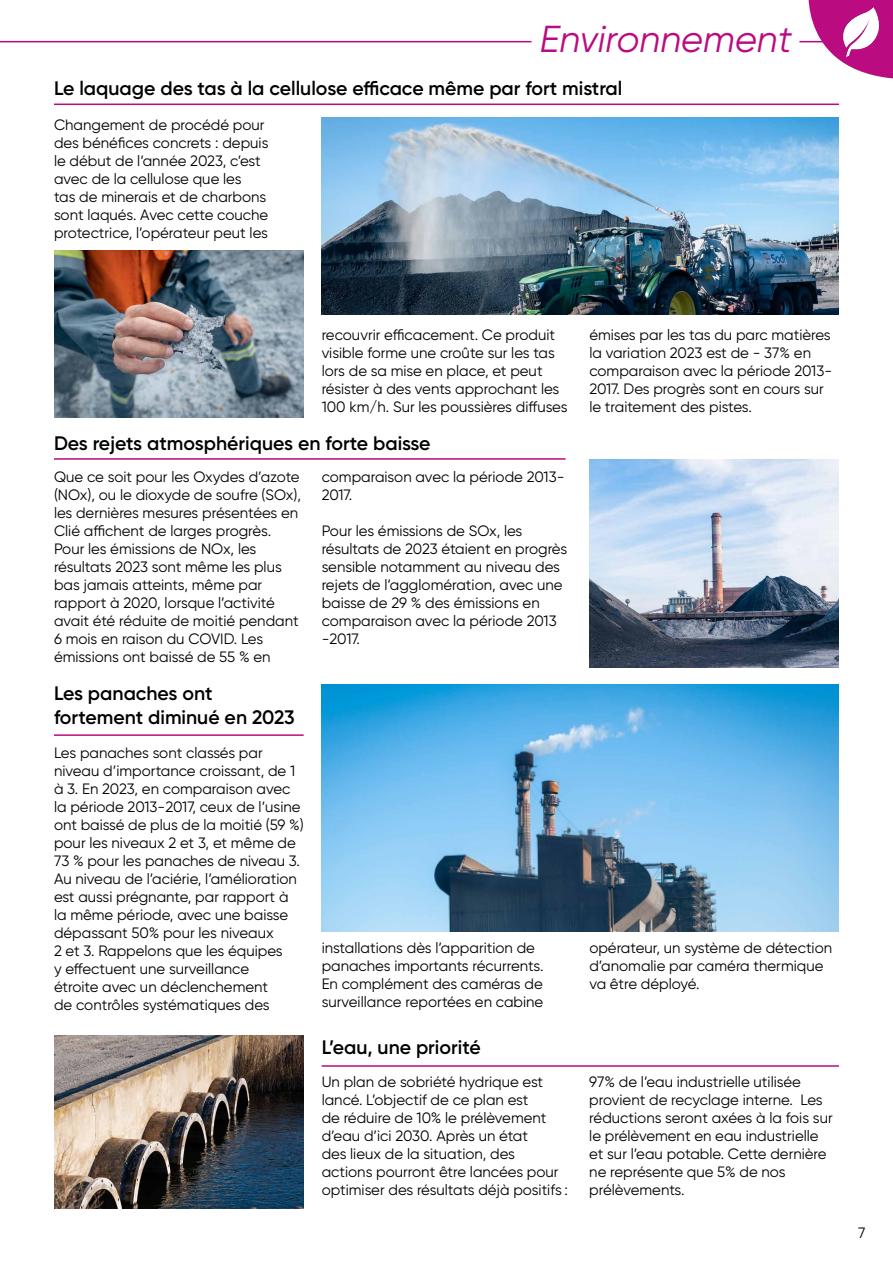
<style>
.page{position:relative;width:893px;height:1263px;background:#fff}
.page>*{position:absolute;margin:0;border:0;box-sizing:border-box;transform-origin:0 0}
.t1{font:italic 37.5px "Gilroy";color:#bb0b80}
.t2{font:600 19.5px/23.4px "Gilroy";color:#000}
.t3{font:15px/18px "Gilroy";color:#000}
</style>
<div class="page">
<svg style="left:799px;top:0;width:94px;height:79px"></svg>
<img style="left:836px;top:8px;width:49px;height:49px">
<hr style="left:0;top:41px;width:531px;height:1px;background:#ba0b80">
<hr style="left:54px;top:104px;width:785px;height:1px;background:#ba0b80">
<hr style="left:54px;top:458px;width:512px;height:2px;background:#ba0b80">
<hr style="left:54px;top:734px;width:250px;height:2px;background:#ba0b80">
<hr style="left:322px;top:1065px;width:517px;height:2px;background:#ba0b80">
<img style="left:322px;top:118px;width:517px;height:197px">
<img style="left:54px;top:251px;width:250px;height:166px">
<img style="left:321px;top:685px;width:517px;height:246px">
<img style="left:589px;top:460px;width:250px;height:207px">
<img style="left:54px;top:1035px;width:249px;height:174px">
<h1 class="t1" style="left:540px;top:16px;width:254px">Environnement</h1>
<h2 class="t2" style="left:54px;top:76px;width:570px">Le laquage des tas à la cellulose efficace même par fort mistral</h2>
<p class="t3" style="left:54px;top:115px;width:216px">Changement de procédé pour des bénéfices concrets : depuis le début de l’année 2023, c’est avec de la cellulose que les<br>tas de minerais et de charbons sont laqués. Avec cette couche protectrice, l’opérateur peut les</p>
<p class="t3" style="left:322px;top:325px;width:247px">recouvrir efficacement. Ce produit visible forme une croûte sur les tas lors de sa mise en place, et peut résister à des vents approchant les 100 km/h. Sur les poussières diffuses</p>
<p class="t3" style="left:589px;top:325px;width:244px">émises par les tas du parc matières la variation 2023 est de - 37% en comparaison avec la période 2013-<br>2017. Des progrès sont en cours sur le traitement des pistes.</p>
<h2 class="t2" style="left:54px;top:431px;width:378px">Des rejets atmosphériques en forte baisse</h2>
<p class="t3" style="left:322px;top:467px;width:244px">comparaison avec la période 2013-<br>2017.</p>
<p class="t3" style="left:322px;top:521px;width:247px">Pour les émissions de SOx, les résultats de 2023 étaient en progrès sensible notamment au niveau des rejets de l’agglomération, avec une baisse de 29 % des émissions en comparaison avec la période 2013 -2017.</p>
<p class="t3" style="left:54px;top:467px;width:249px">Que ce soit pour les Oxydes d’azote (NOx), ou le dioxyde de soufre (SOx), les dernières mesures présentées en<br>Clié affichent de larges progrès.<br>Pour les émissions de NOx, les résultats 2023 sont même les plus bas jamais atteints, même par rapport à 2020, lorsque l’activité avait été réduite de moitié pendant<br>6 mois en raison du COVID. Les émissions ont baissé de 55 % en</p>
<h2 class="t2" style="left:54px;top:681px;width:242px">Les panaches ont fortement diminué en 2023</h2>
<p class="t3" style="left:54px;top:744px;width:251px">Les panaches sont classés par niveau d’importance croissant, de 1 à 3. En 2023, en comparaison avec la période 2013-2017, ceux de l’usine ont baissé de plus de la moitié (59 %) pour les niveaux 2 et 3, et même de 73 % pour les panaches de niveau 3.<br>Au niveau de l’aciérie, l’amélioration est aussi prégnante, par rapport à la même période, avec une baisse dépassant 50% pour les niveaux<br>2 et 3. Rappelons que les équipes<br>y effectuent une surveillance<br>étroite avec un déclenchement<br>de contrôles systématiques des</p>
<p class="t3" style="left:322px;top:938px;width:223px">installations dès l’apparition de panaches importants récurrents.<br>En complément des caméras de surveillance reportées en cabine</p>
<p class="t3" style="left:589px;top:938px;width:244px">opérateur, un système de détection d’anomalie par caméra thermique va être déployé.</p>
<h2 class="t2" style="left:322px;top:1035px;width:161px">L’eau, une priorité</h2>
<p class="t3" style="left:589px;top:1073px;width:245px">97% de l’eau industrielle utilisée provient de recyclage interne. Les réductions seront axées à la fois sur le prélèvement en eau industrielle et sur l’eau potable. Cette dernière ne représente que 5% de nos prélèvements.</p>
<p class="t3" style="left:322px;top:1073px;width:248px">Un plan de sobriété hydrique est lancé. L’objectif de ce plan est<br>de réduire de 10% le prélèvement d’eau d’ici 2030. Après un état<br>des lieux de la situation, des actions pourront être lancées pour optimiser des résultats déjà positifs :</p>
<p class="t3" style="left:858px;top:1223px;width:9px">7</p>
</div>
